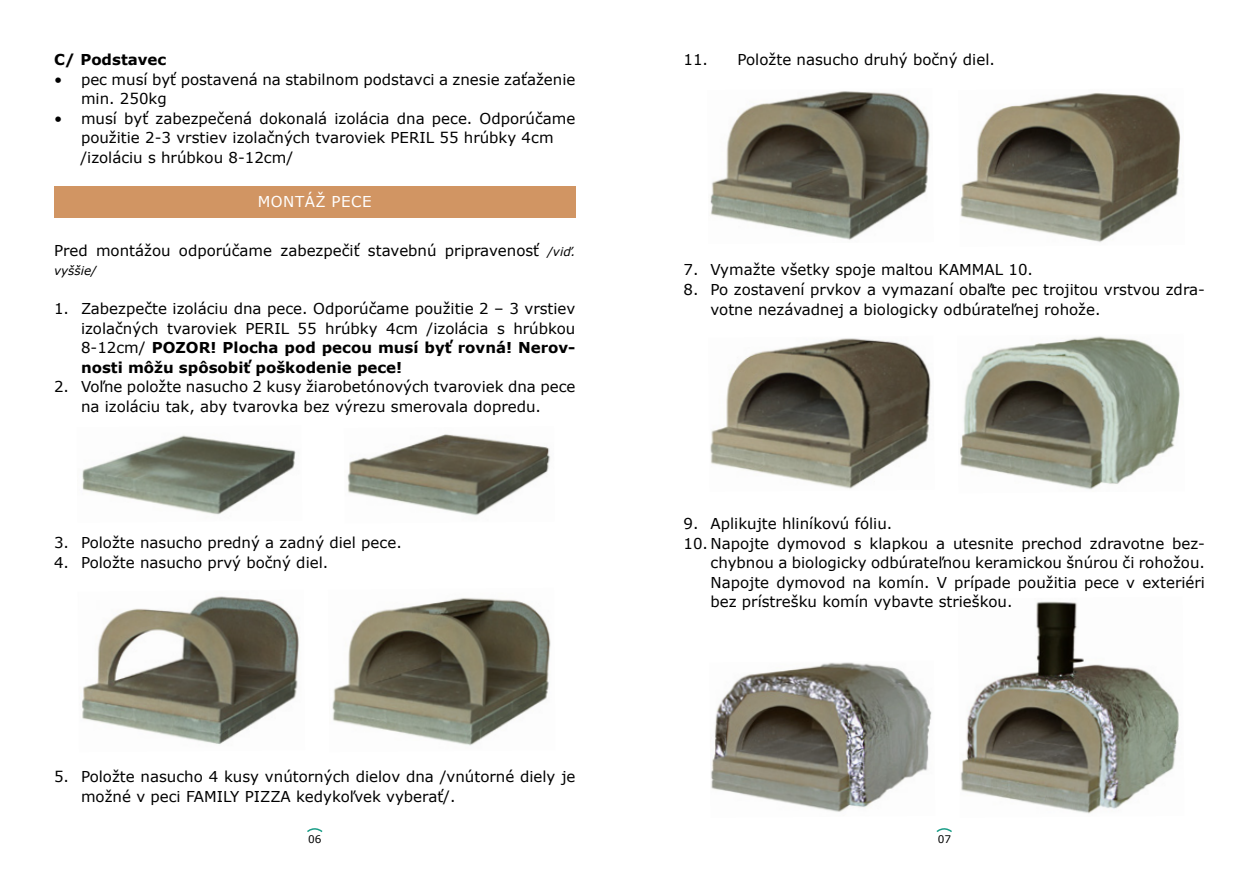
<style>
.page{position:relative;width:1259px;height:893px;background:#fff}
.page>*{position:absolute;margin:0;border:0;box-sizing:border-box;transform-origin:0 0}
.t1{font:15px/19.5px "Verdana";color:#000}
.t2{font:700 15px "Verdana";color:#000}
.t3{font:15px "Verdana";letter-spacing:.035em;color:#fff}
.t4{font:italic 12px "Verdana";color:#000}
.t5{font:10.5px "Verdana";color:#000}
.s1{font-style:italic;font-size:12px}
.s2{font-weight:700}
</style>
<div class="page">
<img style="left:82px;top:435px;width:214px;height:80px">
<img style="left:347px;top:434px;width:203px;height:82px">
<img style="left:81px;top:596px;width:218px;height:148px">
<div style="left:54px;top:186px;width:521px;height:32px;background:#d19563"></div>
<img style="left:332px;top:598px;width:219px;height:148px">
<img style="left:960px;top:92px;width:221px;height:151px">
<img style="left:710px;top:91px;width:220px;height:149px">
<img style="left:710px;top:338px;width:221px;height:151px">
<img style="left:960px;top:336px;width:220px;height:154px">
<img style="left:711px;top:662px;width:221px;height:150px">
<img style="left:960px;top:601px;width:219px;height:213px">
<svg style="left:307px;top:828px;width:16px;height:5px"></svg>
<svg style="left:936px;top:828px;width:16px;height:4px"></svg>
<p class="t2" style="left:54px;top:49px;width:114px">C/ Podstavec</p>
<p class="t1" style="left:81px;top:70px;width:496px;text-indent:-27px">• pec musí byť postavená na stabilnom podstavci a znesie zaťaženie min. 250kg</p>
<p class="t1" style="left:80px;top:109px;width:496px;text-indent:-26px">• musí byť zabezpečená dokonalá izolácia dna pece. Odporúčame použitie 2-3 vrstiev izolačných tvaroviek PERIL 55 hrúbky 4cm /izoláciu s hrúbkou 8-12cm/</p>
<p class="t3" style="left:258px;top:191px;width:115px">MONTÁŽ PECE</p>
<p class="t1" style="left:54px;top:240px;width:523px">Pred montážou odporúčame zabezpečiť stavebnú pripravenosť <span class="s1">/viď.</span></p>
<p class="t4" style="left:54px;top:263px;width:44px">vyššie/</p>
<p class="t1" style="left:81px;top:299px;width:496px;text-align:justify;text-indent:-27px">1. Zabezpečte izoláciu dna pece. Odporúčame použitie 2 – 3 vrstiev izolačných tvaroviek PERIL 55 hrúbky 4cm /izolácia s hrúbkou 8-12cm/ <span class="s2">POZOR! Plocha pod pecou musí byť rovná! Nerov&shy;nosti môžu spôsobiť poškodenie pece!</span></p>
<p class="t1" style="left:54px;top:377px;width:523px;text-align:center">2. Voľne položte nasucho 2 kusy žiarobetónových tvaroviek dna pece na izoláciu tak, aby tvarovka bez výrezu smerovala dopredu.</p>
<p class="t1" style="left:54px;top:533px;width:349px">3. Položte nasucho predný a zadný diel pece.</p>
<p class="t1" style="left:54px;top:552px;width:276px">4. Položte nasucho prvý bočný diel.</p>
<p class="t1" style="left:81px;top:767px;width:496px;text-indent:-27px">5. Položte nasucho 4 kusy vnútorných dielov dna /vnútorné diely je možné v peci FAMILY PIZZA kedykoľvek vyberať/.</p>
<p class="t1" style="left:683px;top:50px;width:313px">11. Položte nasucho druhý bočný diel.</p>
<p class="t1" style="left:683px;top:260px;width:351px">7. Vymažte všetky spoje maltou KAMMAL 10.</p>
<p class="t1" style="left:710px;top:280px;width:496px;text-indent:-27px">8. Po zostavení prvkov a vymazaní obaľte pec trojitou vrstvou zdra&shy;votne nezávadnej a biologicky odbúrateľnej rohože.</p>
<p class="t1" style="left:683px;top:514px;width:210px">9. Aplikujte hliníkovú fóliu.</p>
<p class="t1" style="left:710px;top:533px;width:496px;text-align:justify;text-indent:-27px">10. Napojte dymovod s klapkou a utesnite prechod zdravotne bez&shy;chybnou a biologicky odbúrateľnou keramickou šnúrou či rohožou.<br>Napojte dymovod na komín. V prípade použitia pece v exteriéri bez prístrešku komín vybavte strieškou.</p>
<p class="t5" style="left:308px;top:832px;width:15px">06</p>
<p class="t5" style="left:937px;top:832px;width:15px">07</p>
</div>
